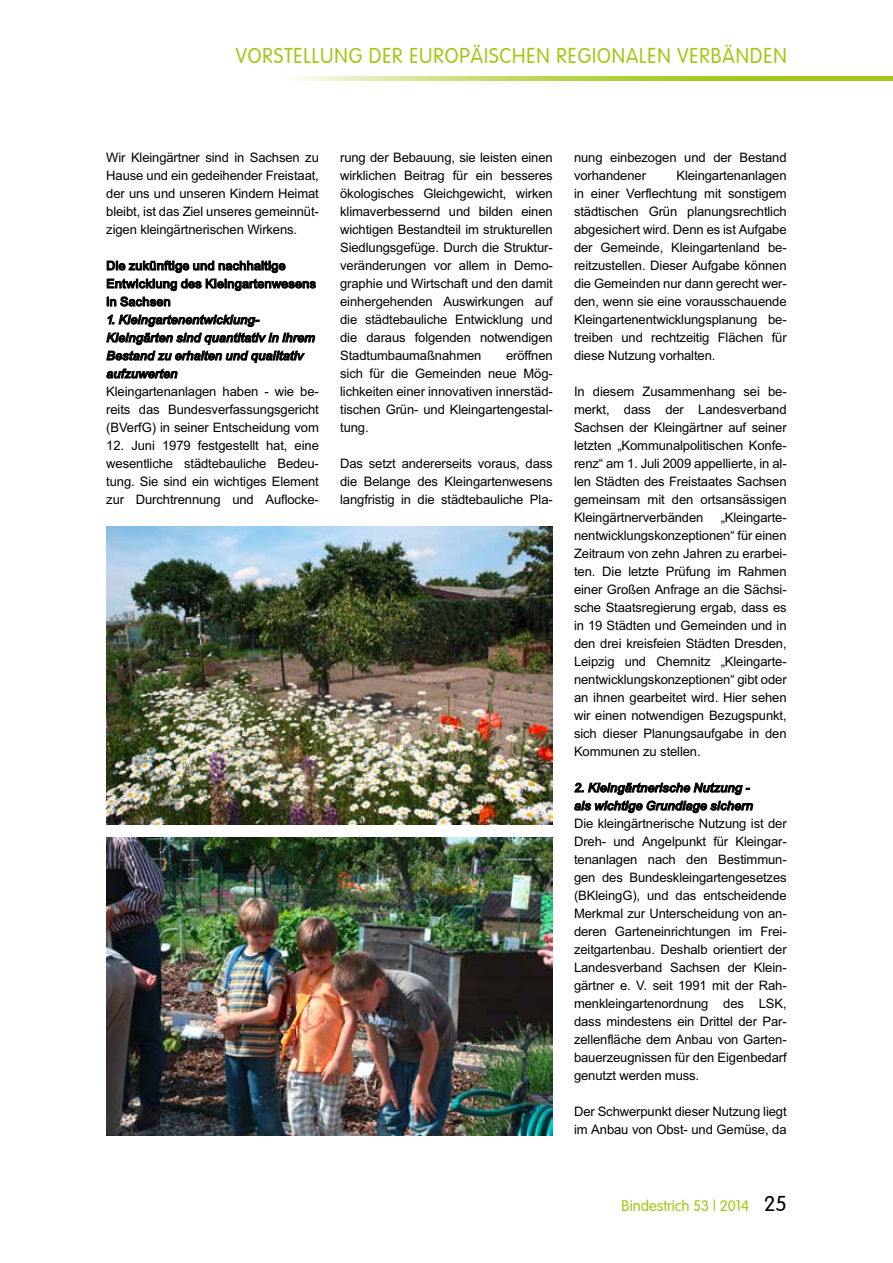
<style>
.page{position:relative;width:893px;height:1263px;background:#fff}
.page>*{position:absolute;margin:0;border:0;box-sizing:border-box;transform-origin:0 0}
.t1{font:21px "Vogue Plain";letter-spacing:.05em;color:#a2c613;scale:.95 1}
.t2{font:15px "Vogue Plain";color:#a2c613}
.t3{font:13.5px/18px "Arial Bld Itlic";letter-spacing:.005em;color:#000}
.t4{font:13.5px/18px "Arial Bld";letter-spacing:.005em;color:#000}
.t5{font:13.05px/18px "Arial";letter-spacing:-.01em;color:#000;text-align:justify}
.s1{font-size:21px;color:#000}
</style>
<div class="page">
<svg style="left:295px;top:77px;width:598px;height:4px;background:#bcd657"></svg>
<svg style="left:107px;top:261px;width:178px;height:12px"></svg>
<svg style="left:107px;top:279px;width:209px;height:12px"></svg>
<svg style="left:107px;top:297px;width:152px;height:30px"></svg>
<svg style="left:106px;top:333px;width:209px;height:12px"></svg>
<svg style="left:107px;top:351px;width:198px;height:27px"></svg>
<svg style="left:574px;top:783px;width:179px;height:30px"></svg>
<img style="left:106px;top:527px;width:447px;height:297px">
<img style="left:106px;top:838px;width:447px;height:297px">
<h1 class="t1" style="left:236px;top:44px;width:581px">VORSTELLUNG DER EUROPÄISCHEN REGIONALEN VERBÄNDEN</h1>
<p class="t5" style="left:106px;top:149px;width:214px">Wir Kleingärtner sind in Sachsen zu Hause und ein gedeihender Freistaat, der uns und unseren Kindern Heimat bleibt, ist das Ziel unseres gemeinnüt&shy;zigen kleingärtnerischen Wirkens.</p>
<p class="t4" style="left:106px;top:258px;width:211px">Die zukünftige und nachhaltige<br>Entwicklung des Kleingartenwesens in Sachsen</p>
<p class="t3" style="left:106px;top:312px;width:210px">1. Kleingartenentwicklung-<br>Kleingärten sind quantitativ in ihrem<br>Bestand zu erhalten und qualitativ aufzuwerten</p>
<p class="t5" style="left:106px;top:383px;width:214px">Kleingartenanlagen haben - wie be&shy;reits das Bundesverfassungsgericht (BVerfG) in seiner Entscheidung vom</p>
<p class="t5" style="left:106px;top:437px;width:214px">12. Juni 1979 festgestellt hat, eine wesentliche städtebauliche Bedeu&shy;tung. Sie sind ein wichtiges Element zur Durchtrennung und Auflocke-</p>
<p class="t5" style="left:340px;top:149px;width:214px">rung der Bebauung, sie leisten einen wirklichen Beitrag für ein besseres ökologisches Gleichgewicht, wirken klimaverbessernd und bilden einen wichtigen Bestandteil im strukturellen Siedlungsgefüge. Durch die Struktur&shy;veränderungen vor allem in Demo&shy;graphie und Wirtschaft und den damit einhergehenden Auswirkungen auf die städtebauliche Entwicklung und die daraus folgenden notwendigen Stadtumbaumaßnahmen</p>
<p class="t5" style="left:340px;top:347px;width:214px;text-indent:166px">eröffnen sich für die Gemeinden neue Mög&shy;lichkeiten einer innovativen innerstäd&shy;tischen Grün- und Kleingartengestal&shy;tung.</p>
<p class="t5" style="left:340px;top:455px;width:214px">Das setzt andererseits voraus, dass die Belange des Kleingartenwesens langfristig in die städtebauliche Pla-</p>
<p class="t5" style="left:574px;top:149px;width:214px">nung einbezogen und der Bestand vorhandener</p>
<p class="t5" style="left:574px;top:167px;width:214px;text-indent:102px">Kleingartenanlagen in einer Verflechtung mit sonstigem städtischen Grün planungsrechtlich abgesichert wird. Denn es ist Aufgabe der Gemeinde, Kleingartenland be&shy;reitzustellen. Dieser Aufgabe können die Gemeinden nur dann gerecht wer&shy;den, wenn sie eine vorausschauende Kleingartenentwicklungsplanung be&shy;treiben und rechtzeitig Flächen für diese Nutzung vorhalten.</p>
<p class="t5" style="left:574px;top:383px;width:214px">In diesem Zusammenhang sei be&shy;merkt, dass der Landesverband Sachsen der Kleingärtner auf seiner letzten „Kommunalpolitischen Konfe&shy;renz“ am 1. Juli 2009 appellierte, in al&shy;len Städten des Freistaates Sachsen gemeinsam mit den ortsansässigen Kleingärtnerverbänden</p>
<p class="t5" style="left:574px;top:509px;width:214px;text-indent:147px">„Kleingarte&shy;nentwicklungskonzeptionen“ für einen Zeitraum von zehn Jahren zu erarbei&shy;ten. Die letzte Prüfung im Rahmen einer Großen Anfrage an die Sächsi&shy;sche Staatsregierung ergab, dass es in 19 Städten und Gemeinden und in den drei kreisfeien Städten Dresden, Leipzig und Chemnitz „Kleingarte&shy;nentwicklungskonzeptionen“ gibt oder an ihnen gearbeitet wird. Hier sehen wir einen notwendigen Bezugspunkt, sich dieser Planungsaufgabe in den Kommunen zu stellen.</p>
<p class="t3" style="left:574px;top:780px;width:180px">2. Kleingärtnerische Nutzung - als wichtige Grundlage sichern</p>
<p class="t5" style="left:574px;top:815px;width:214px">Die kleingärtnerische Nutzung ist der Dreh- und Angelpunkt für Kleingar&shy;tenanlagen nach den Bestimmun&shy;gen des Bundeskleingartengesetzes (BKleingG), und das entscheidende Merkmal zur Unterscheidung von an&shy;deren Garteneinrichtungen im Frei&shy;zeitgartenbau. Deshalb orientiert der Landesverband Sachsen der Klein&shy;gärtner e. V. seit 1991 mit der Rah&shy;menkleingartenordnung des LSK, dass mindestens ein Drittel der Par&shy;zellenfläche dem Anbau von Garten&shy;bauerzeugnissen für den Eigenbedarf genutzt werden muss.</p>
<p class="t5" style="left:574px;top:1103px;width:214px">Der Schwerpunkt dieser Nutzung liegt im Anbau von Obst- und Gemüse, da</p>
<p class="t2" style="left:622px;top:1197px;width:167px">Bindestrich 53 | 2014 <span class="s1">25</span></p>
</div>
